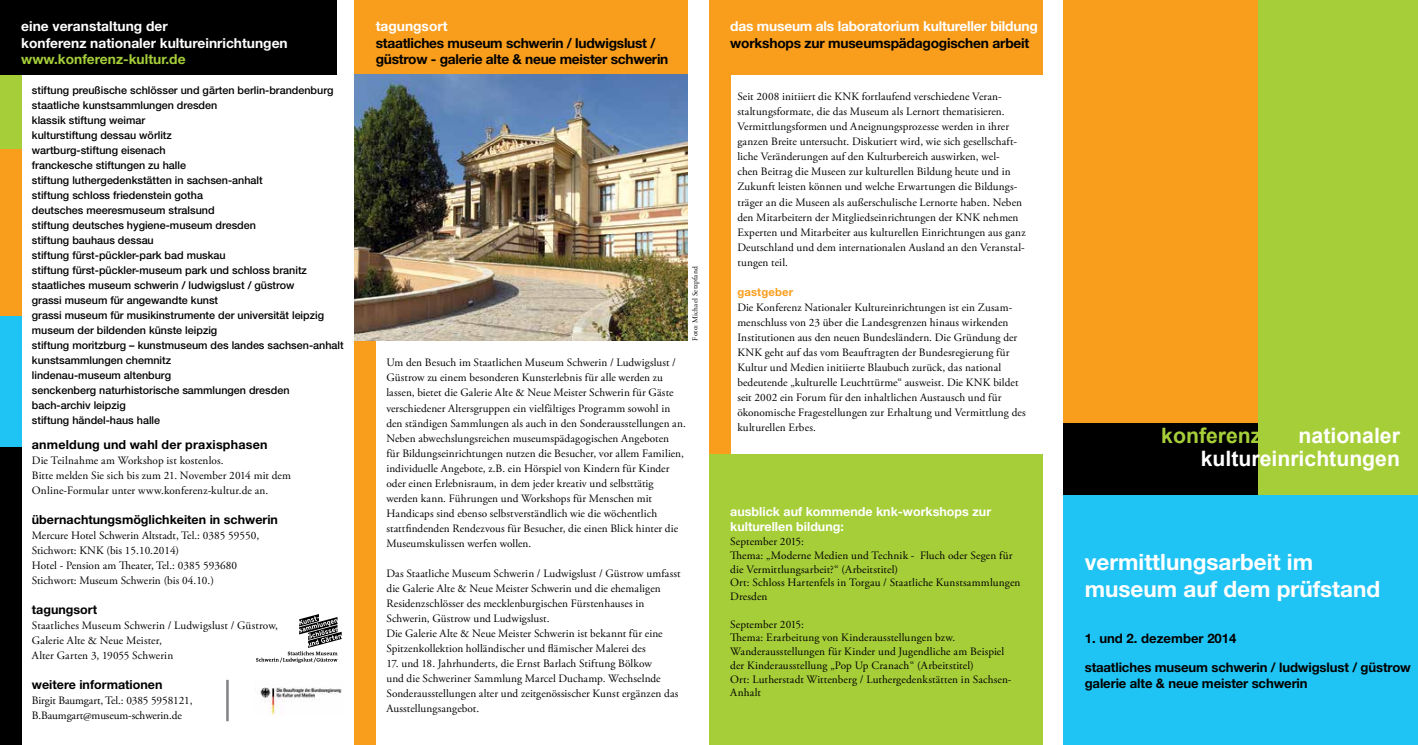
<style>
.page{position:relative;width:1418px;height:745px;background:#fff}
.page>*{position:absolute;margin:0;border:0;box-sizing:border-box;transform-origin:0 0}
.t1{font:700 22.5px/27px "Helvetica Neue LT Std";color:#fff}
.t2{font:700 21.25px/23.4px "Arial";color:#fff;text-align:right}
.t3{font:700 21.25px "Arial";color:#a6ce39}
.t4{font:700 13.75px/16.5px "Helvetica Neue LT Std";letter-spacing:-.02em;color:#000}
.t5{font:700 13.75px/16.5px "Helvetica Neue LT Std";color:#fff}
.t6{font:700 13.75px "Helvetica Neue LT Std";color:#a6ce39}
.t7{font:700 13.12px/15.8px "Helvetica Neue LT Std";letter-spacing:-.01em;color:#000}
.t8{font:700 12.5px "Helvetica Neue LT Std";color:#000}
.t9{font:700 12.5px/15px "Helvetica Neue LT Std";color:#fff}
.t10{font:11.25px/15px "Adobe Garamond Pro";letter-spacing:.005em;color:#000}
.t11{font:700 11.25px "Helvetica Neue LT Std";letter-spacing:.015em;color:#f99d1c}
.t12{font:500 10.75px/15px "Helvetica Neue LT Std";color:#000}
.t13{font:7.5px "Adobe Garamond Pro";letter-spacing:.02em;color:#000}
</style>
<div class="page">
<div style="left:0;top:422px;width:21px;height:322px;background:#000"></div>
<div style="left:1063px;top:419px;width:202px;height:76px;background:#000"></div>
<div style="left:354px;top:0;width:333px;height:74px;background:#f99d1c"></div>
<div style="left:1063px;top:0;width:195px;height:422px;background:#f99d1c"></div>
<div style="left:1258px;top:0;width:159px;height:496px;background:#a6ce39"></div>
<div style="left:1063px;top:495px;width:354px;height:249px;background:#20c4f4"></div>
<div style="left:0;top:74px;width:21px;height:75px;background:#a6ce39"></div>
<div style="left:0;top:315px;width:21px;height:131px;background:#20c4f4"></div>
<div style="left:0;top:149px;width:21px;height:166px;background:#f99d1c"></div>
<div style="left:354px;top:71px;width:22px;height:673px;background:#f99d1c"></div>
<div style="left:0;top:0;width:337px;height:74px;background:#000"></div>
<div style="left:709px;top:0;width:333px;height:74px;background:#f99d1c"></div>
<div style="left:709px;top:71px;width:21px;height:673px;background:#f99d1c"></div>
<div style="left:709px;top:454px;width:333px;height:290px;background:#a6ce39"></div>
<img style="left:354px;top:74px;width:333px;height:266px">
<svg style="left:256px;top:614px;width:86px;height:48px"></svg>
<img style="left:260px;top:687px;width:82px;height:28px">
<hr style="left:226px;top:679px;width:3px;height:41px;background:#808285">
<p class="t5" style="left:21px;top:18px;width:268px">eine veranstaltung der<br>konferenz nationaler kultureinrichtungen</p>
<p class="t6" style="left:21px;top:51px;width:166px">www.konferenz-kultur.de</p>
<p class="t12" style="left:32px;top:82px;width:313px">stiftung preußische schlösser und gärten berlin-brandenburg staatliche kunstsammlungen dresden<br>klassik stiftung weimar<br>kulturstiftung dessau wörlitz<br>wartburg-stiftung eisenach<br>franckesche stiftungen zu halle<br>stiftung luthergedenkstätten in sachsen-anhalt<br>stiftung schloss friedenstein gotha<br>deutsches meeresmuseum stralsund<br>stiftung deutsches hygiene-museum dresden<br>stiftung bauhaus dessau<br>stiftung fürst-pückler-park bad muskau<br>stiftung fürst-pückler-museum park und schloss branitz staatliches museum schwerin / ludwigslust / güstrow<br>grassi museum für angewandte kunst<br>grassi museum für musikinstrumente der universität leipzig museum der bildenden künste leipzig<br>stiftung moritzburg – kunstmuseum des landes sachsen-anhalt kunstsammlungen chemnitz<br>lindenau-museum altenburg<br>senckenberg naturhistorische sammlungen dresden bach-archiv leipzig<br>stiftung händel-haus halle</p>
<p class="t8" style="left:32px;top:436px;width:237px">anmeldung und wahl der praxisphasen</p>
<p class="t10" style="left:32px;top:453px;width:260px">Die Teilnahme am Workshop ist kostenlos.<br>Bitte melden Sie sich bis zum 21. November 2014 mit dem<br>Online-Formular unter www.konferenz-kultur.de an.</p>
<p class="t8" style="left:32px;top:511px;width:248px">übernachtungsmöglichkeiten in schwerin</p>
<p class="t10" style="left:32px;top:528px;width:229px">Mercure Hotel Schwerin Altstadt, Tel.: 0385 59550, Stichwort: KNK (bis 15.10.2014)<br>Hotel - Pension am Theater, Tel.: 0385 593680<br>Stichwort: Museum Schwerin (bis 04.10.)</p>
<p class="t8" style="left:32px;top:601px;width:67px">tagungsort</p>
<p class="t10" style="left:32px;top:618px;width:248px">Staatliches Museum Schwerin / Ludwigslust / Güstrow,<br>Galerie Alte &amp; Neue Meister,<br>Alter Garten 3, 19055 Schwerin</p>
<p class="t8" style="left:32px;top:676px;width:132px">weitere informationen</p>
<p class="t10" style="left:32px;top:693px;width:162px">Birgit Baumgart, Tel.: 0385 5958121,<br>B.Baumgart@museum-schwerin.de</p>
<p class="t5" style="left:376px;top:18px;width:73px">tagungsort</p>
<p class="t4" style="left:376px;top:34px;width:294px">staatliches museum schwerin / ludwigslust / güstrow - galerie alte &amp; neue meister schwerin</p>
<p class="t13" style="left:690px;top:340px;width:76px;rotate:-90deg">Foto: Michael Setzpfand</p>
<p class="t10" style="left:386px;top:355px;width:301px">Um den Besuch im Staatlichen Museum Schwerin / Ludwigslust / Güstrow zu einem besonderen Kunsterlebnis für alle werden zu lassen, bietet die Galerie Alte &amp; Neue Meister Schwerin für Gäste verschiedener Altersgruppen ein vielfältiges Programm sowohl in den ständigen Sammlungen als auch in den Sonderausstellungen an.<br>Neben abwechslungsreichen museumspädagogischen Angeboten<br>für Bildungseinrichtungen nutzen die Besucher, vor allem Familien, individuelle Angebote, z.B. ein Hörspiel von Kindern für Kinder oder einen Erlebnisraum, in dem jeder kreativ und selbsttätig werden kann. Führungen und Workshops für Menschen mit Handicaps sind ebenso selbstverständlich wie die wöchentlich stattfindenden Rendezvous für Besucher, die einen Blick hinter die Museumskulissen werfen wollen.</p>
<p class="t10" style="left:386px;top:565px;width:296px">Das Staatliche Museum Schwerin / Ludwigslust / Güstrow umfasst die Galerie Alte &amp; Neue Meister Schwerin und die ehemaligen Residenzschlösser des mecklenburgischen Fürstenhauses in Schwerin, Güstrow und Ludwigslust.<br>Die Galerie Alte &amp; Neue Meister Schwerin ist bekannt für eine Spitzenkollektion holländischer und flämischer Malerei des</p>
<p class="t10" style="left:386px;top:655px;width:294px">17. und 18. Jahrhunderts, die Ernst Barlach Stiftung Bölkow<br>und die Schweriner Sammlung Marcel Duchamp. Wechselnde Sonderausstellungen alter und zeitgenössischer Kunst ergänzen das Ausstellungsangebot.</p>
<p class="t5" style="left:730px;top:18px;width:309px">das museum als laboratorium kultureller bildung</p>
<p class="t4" style="left:730px;top:34px;width:301px">workshops zur museumspädagogischen arbeit</p>
<p class="t10" style="left:737px;top:90px;width:290px">Seit 2008 initiiert die KNK fortlaufend verschiedene Veran&shy;staltungsformate, die das Museum als Lernort thematisieren.<br>Vermittlungsformen und Aneignungsprozesse werden in ihrer ganzen Breite untersucht. Diskutiert wird, wie sich gesellschaft&shy;liche Veränderungen auf den Kulturbereich auswirken, wel-<br>chen Beitrag die Museen zur kulturellen Bildung heute und in Zukunft leisten können und welche Erwartungen die Bildungs&shy;träger an die Museen als außerschulische Lernorte haben. Neben den Mitarbeitern der Mitgliedseinrichtungen der KNK nehmen Experten und Mitarbeiter aus kulturellen Einrichtungen aus ganz Deutschland und dem internationalen Ausland an den Veranstal&shy;tungen teil.</p>
<p class="t11" style="left:737px;top:284px;width:57px">gastgeber</p>
<p class="t10" style="left:737px;top:300px;width:290px">Die Konferenz Nationaler Kultureinrichtungen ist ein Zusam&shy;menschluss von 23 über die Landesgrenzen hinaus wirkenden Institutionen aus den neuen Bundesländern. Die Gründung der KNK geht auf das vom Beauftragten der Bundesregierung für Kultur und Medien initiierte Blaubuch zurück, das national bedeutende „kulturelle Leuchttürme“ ausweist. Die KNK bildet seit 2002 ein Forum für den inhaltlichen Austausch und für ökonomische Fragestellungen zur Erhaltung und Vermittlung des kulturellen Erbes.</p>
<p class="t9" style="left:730px;top:503px;width:262px">ausblick auf kommende knk-workshops zur kulturellen bildung:</p>
<p class="t10" style="left:730px;top:534px;width:292px;line-height:13.8px">September 2015:<br>Thema: „Moderne Medien und Technik - Fluch oder Segen für die Vermittlungsarbeit?“ (Arbeitstitel)<br>Ort: Schloss Hartenfels in Torgau / Staatliche Kunstsammlungen Dresden</p>
<p class="t10" style="left:730px;top:617px;width:283px;line-height:13.8px">September 2015:<br>Thema: Erarbeitung von Kinderausstellungen bzw.<br>Wanderausstellungen für Kinder und Jugendliche am Beispiel der Kinderausstellung „Pop Up Cranach“ (Arbeitstitel)<br>Ort: Lutherstadt Wittenberg / Luthergedenkstätten in Sachsen-Anhalt</p>
<h2 class="t3" style="left:1161px;top:421px;width:102px">konferenz</h2>
<h2 class="t2" style="left:1200px;top:424px;width:201px">nationaler kultureinrichtungen</h2>
<h1 class="t1" style="left:1084px;top:547px;width:297px">vermittlungsarbeit im museum auf dem prüfstand</h1>
<p class="t7" style="left:1084px;top:629px;width:153px">1. und 2. dezember 2014</p>
<p class="t7" style="left:1084px;top:658px;width:328px">staatliches museum schwerin / ludwigslust / güstrow galerie alte &amp; neue meister schwerin</p>
</div>
